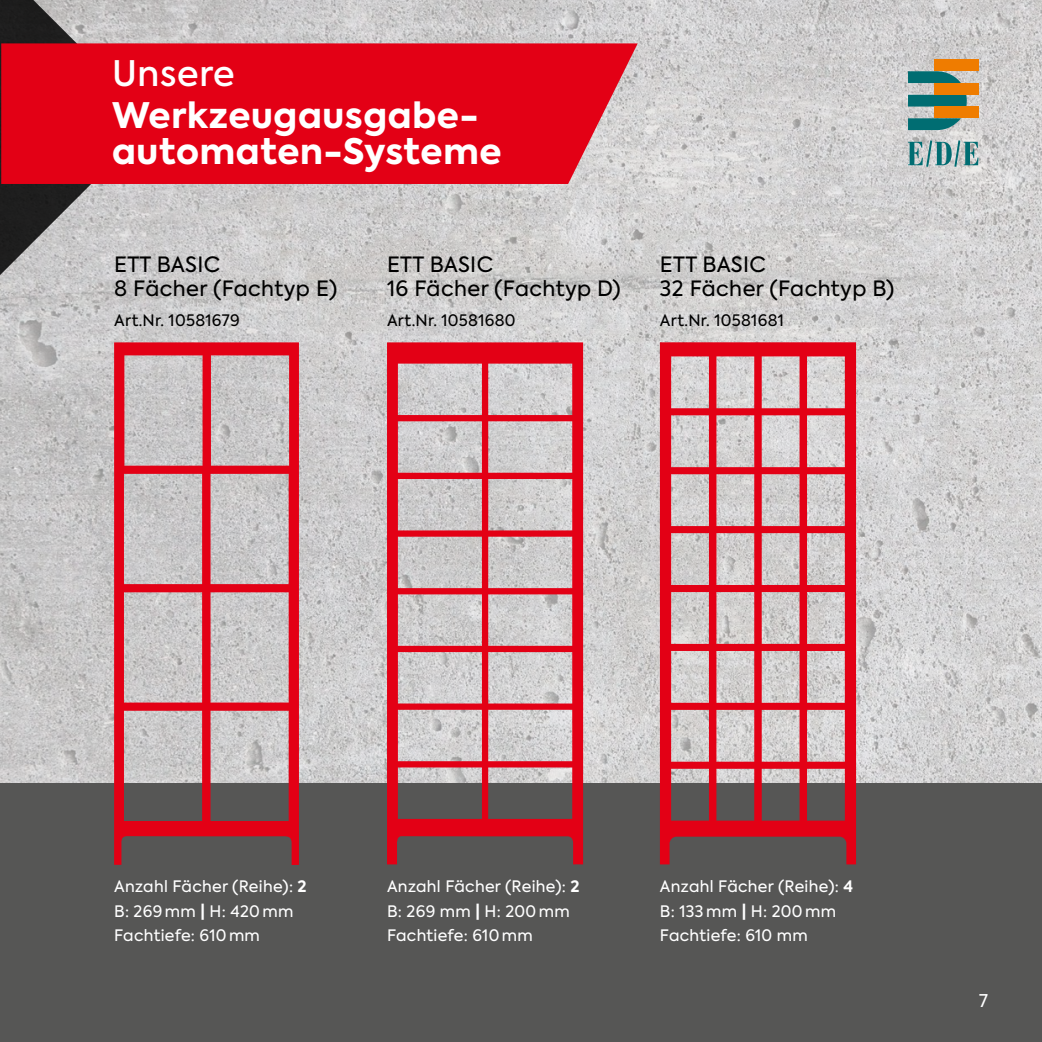
<style>
.page{position:relative;width:1042px;height:1042px;background:#fff}
.page>*{position:absolute;margin:0;border:0;box-sizing:border-box;transform-origin:0 0}
.t1{font:800 35px/36.8px "Axiforma";letter-spacing:.02em;color:#fff}
.t2{font:500 35px "Axiforma";letter-spacing:.02em;color:#fff}
.t3{font:21px/24.5px "Axiforma";letter-spacing:.02em;color:#000}
.t4{font:17.5px "Axiforma";color:#fff}
.t5{font:15.75px/24.5px "Axiforma";letter-spacing:.02em;color:#fff}
.t6{font:15.75px "Axiforma";letter-spacing:.02em;color:#000}
.s1{font-weight:700}
</style>
<div class="page">
<img style="left:154px;top:0;width:888px;height:784px">
<div style="left:0;top:784px;width:1042px;height:258px;background:#565655"></div>
<svg style="left:908px;top:140px;width:70px;height:27px;background:#88adaf"></svg>
<svg style="left:908px;top:118px;width:53px;height:12px"></svg>
<svg style="left:908px;top:95px;width:59px;height:12px"></svg>
<svg style="left:908px;top:71px;width:53px;height:12px"></svg>
<div style="left:934px;top:60px;width:44px;height:11px;background:#ef7c00"></div>
<div style="left:934px;top:83px;width:44px;height:12px;background:#ef7c00"></div>
<div style="left:934px;top:107px;width:44px;height:11px;background:#ef7c00"></div>
<svg style="left:387px;top:342px;width:196px;height:522px;background:#c7888e"></svg>
<svg style="left:154px;top:342px;width:145px;height:523px;background:#c19095"></svg>
<svg style="left:1px;top:0;width:153px;height:865px;background:#b2a5a6"></svg>
<hr style="left:0;top:0;width:1px;height:1042px;background:#000">
<svg style="left:660px;top:342px;width:196px;height:522px;background:#ca7d84"></svg>
<div style="left:1px;top:43px;width:637px;height:141px;background:#e30015"></div>
<h1 class="t2" style="left:112px;top:50px;width:124px">Unsere</h1>
<h1 class="t1" style="left:112px;top:97px;width:391px">Werkzeugausgabe&shy;automaten-Systeme</h1>
<h2 class="t3" style="left:114px;top:252px;width:225px">ETT BASIC<br>8 Fächer (Fachtyp E)</h2>
<p class="t6" style="left:114px;top:310px;width:127px">Art.Nr. 10581679</p>
<h2 class="t3" style="left:387px;top:252px;width:235px">ETT BASIC<br>16 Fächer (Fachtyp D)</h2>
<p class="t6" style="left:387px;top:310px;width:130px">Art.Nr. 10581680</p>
<h2 class="t3" style="left:660px;top:252px;width:236px">ETT BASIC<br>32 Fächer (Fachtyp B)</h2>
<p class="t6" style="left:660px;top:310px;width:125px">Art.Nr. 10581681</p>
<p class="t5" style="left:114px;top:874px;width:194px">Anzahl Fächer (Reihe): <span class="s1">2<br></span>B: 269 mm <span class="s1">|</span> H: 420 mm<br>Fachtiefe: 610 mm</p>
<p class="t5" style="left:387px;top:874px;width:194px">Anzahl Fächer (Reihe): <span class="s1">2<br></span>B: 269 mm <span class="s1">|</span> H: 200 mm<br>Fachtiefe: 610 mm</p>
<p class="t5" style="left:660px;top:874px;width:195px">Anzahl Fächer (Reihe): <span class="s1">4<br></span>B: 133 mm <span class="s1">|</span> H: 200 mm<br>Fachtiefe: 610 mm</p>
<p class="t4" style="left:979px;top:990px;width:10px">7</p>
</div>
